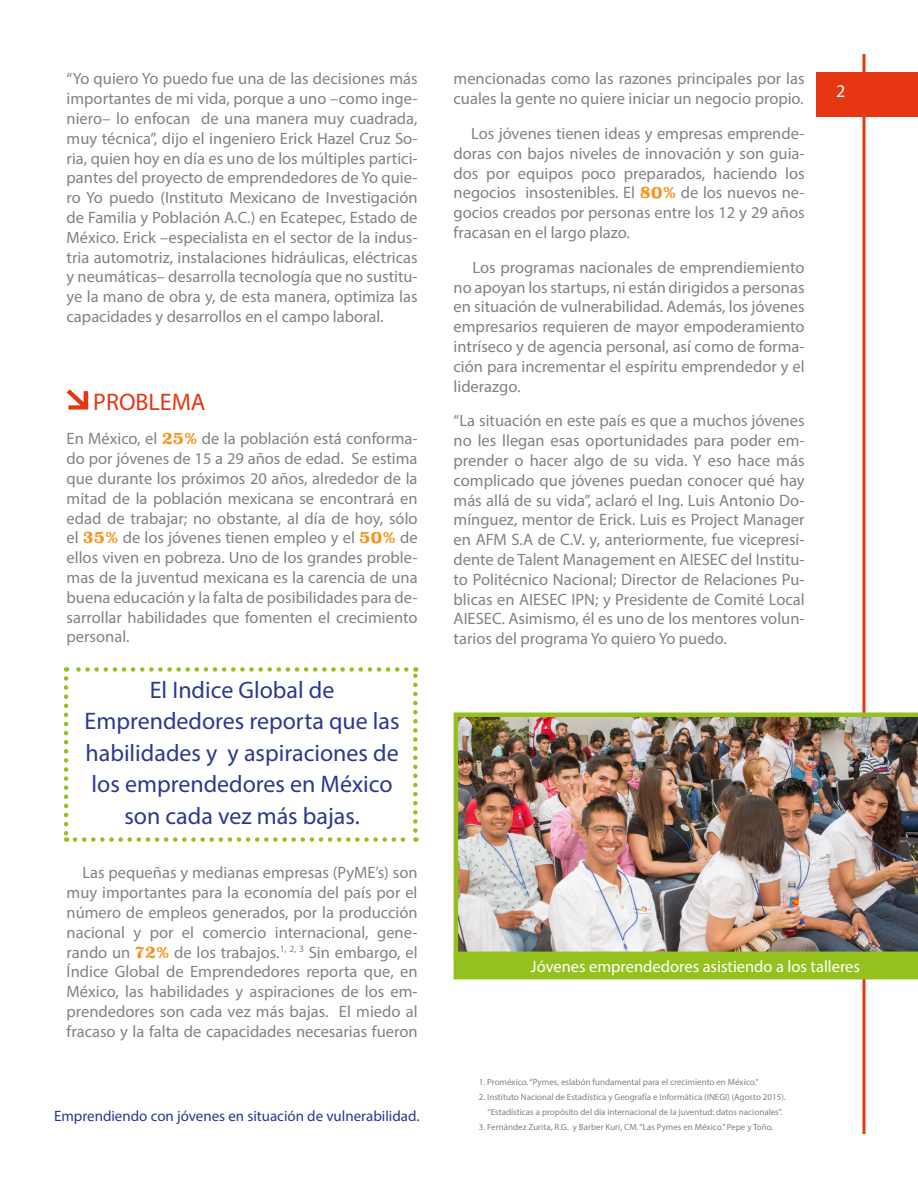
<style>
.page{position:relative;width:918px;height:1188px;background:#fff}
.page>*{position:absolute;margin:0;border:0;box-sizing:border-box;transform-origin:0 0}
.t1{font:24px/31.5px "Myriad Pro";color:#2b3990;text-align:center}
.t2{font:24px "Myriad Pro";color:#e63612}
.t3{font:18px "Myriad Pro";color:#fff}
.t4{font:16.5px/19.8px "Myriad Pro";color:#808285;text-align:justify}
.t5{font:16.5px "Myriad Pro";color:#fff}
.t6{font:15px "Myriad Pro";color:#283890}
.t7{font:13.5px "Myriad Pro";color:#2b3990}
.t8{font:9px "Myriad Pro";color:#808285}
.s1{font-family:"Superclarendon";font-weight:700;color:#f79420}
</style>
<div class="page">
<div style="left:817px;top:72px;width:101px;height:45px;background:#e63612"></div>
<svg style="left:862px;top:54px;width:4px;height:1080px;background:#eb6549"></svg>
<svg style="left:67px;top:389px;width:21px;height:21px"></svg>
<svg style="left:64px;top:678px;width:4px;height:164px"></svg>
<svg style="left:75px;top:837px;width:341px;height:5px"></svg>
<svg style="left:413px;top:667px;width:5px;height:164px"></svg>
<svg style="left:66px;top:667px;width:340px;height:5px"></svg>
<img style="left:454px;top:712px;width:464px;height:241px">
<div style="left:454px;top:953px;width:464px;height:26px;background:#95c11f"></div>
<p class="t4" style="left:67px;top:69px;width:353px">“Yo quiero Yo puedo fue una de las decisiones más importantes de mi vida, porque a uno –como inge&shy;niero– lo enfocan de una manera muy cuadrada, muy técnica”, dijo el ingeniero Erick Hazel Cruz So&shy;ria, quien hoy en día es uno de los múltiples partici&shy;pantes del proyecto de emprendedores de Yo quie&shy;ro Yo puedo (Instituto Mexicano de Investigación de Familia y Población A.C.) en Ecatepec, Estado de México. Erick –especialista en el sector de la indus&shy;tria automotriz, instalaciones hidráulicas, eléctricas y neumáticas– desarrolla tecnología que no sustitu&shy;ye la mano de obra y, de esta manera, optimiza las capacidades y desarrollos en el campo laboral.</p>
<p class="t2" style="left:93px;top:387px;width:114px">PROBLEMA</p>
<p class="t4" style="left:67px;top:429px;width:353px">En México, el <span class="s1">25%</span> de la población está conforma&shy;do por jóvenes de 15 a 29 años de edad. Se estima que durante los próximos 20 años, alrededor de la mitad de la población mexicana se encontrará en edad de trabajar; no obstante, al día de hoy, sólo el <span class="s1">35%</span> de los jóvenes tienen empleo y el <span class="s1">50%</span> de ellos viven en pobreza. Uno de los grandes proble&shy;mas de la juventud mexicana es la carencia de una buena educación y la falta de posibilidades para de&shy;sarrollar habilidades que fomenten el crecimiento personal.</p>
<p class="t1" style="left:85px;top:674px;width:316px">El Indice Global de<br>Emprendedores reporta que las habilidades y y aspiraciones de los emprendedores en México son cada vez más bajas.</p>
<p class="t4" style="left:67px;top:863px;width:353px;text-indent:16px">Las pequeñas y medianas empresas (PyME’s) son muy importantes para la economía del país por el número de empleos generados, por la producción nacional y por el comercio internacional, gene&shy;rando un <span class="s1">72%</span> de los trabajos.<sup>1,</sup> <sup>2,</sup> <sup>3</sup> Sin embargo, el Índice Global de Emprendedores reporta que, en México, las habilidades y aspiraciones de los em&shy;prendedores son cada vez más bajas. El miedo al fracaso y la falta de capacidades necesarias fueron</p>
<p class="t4" style="left:454px;top:69px;width:353px">mencionadas como las razones principales por las cuales la gente no quiere iniciar un negocio propio.</p>
<p class="t4" style="left:454px;top:123px;width:353px;text-indent:18px">Los jóvenes tienen ideas y empresas emprende&shy;doras con bajos niveles de innovación y son guia&shy;dos por equipos poco preparados, haciendo los negocios insostenibles. El <span class="s1">80%</span> de los nuevos ne&shy;gocios creados por personas entre los 12 y 29 años fracasan en el largo plazo.</p>
<p class="t4" style="left:454px;top:257px;width:353px;text-indent:19px">Los programas nacionales de emprendiemiento no apoyan los startups, ni están dirigidos a personas en situación de vulnerabilidad. Además, los jóvenes empresarios requieren de mayor empoderamiento intríseco y de agencia personal, así como de forma&shy;ción para incrementar el espíritu emprendedor y el liderazgo.</p>
<p class="t4" style="left:454px;top:411px;width:353px">“La situación en este país es que a muchos jóvenes no les llegan esas oportunidades para poder em&shy;prender o hacer algo de su vida. Y eso hace más complicado que jóvenes puedan conocer qué hay más allá de su vida”, aclaró el Ing. Luis Antonio Do&shy;mínguez, mentor de Erick. Luis es Project Manager en AFM S.A de C.V. y, anteriormente, fue vicepresi&shy;dente de Talent Management en AIESEC del Institu&shy;to Politécnico Nacional; Director de Relaciones Pu&shy;blicas en AIESEC IPN; y Presidente de Comité Local AIESEC. Asimismo, él es uno de los mentores volun&shy;tarios del programa Yo quiero Yo puedo.</p>
<p class="t3" style="left:836px;top:80px;width:11px">2</p>
<p class="t5" style="left:531px;top:956px;width:331px">Jóvenes emprendedores asistiendo a los talleres</p>
<p class="t8" style="left:479px;top:1076px;width:281px">1. Proméxico. “Pymes, eslabón fundamental para el crecimiento en México.”</p>
<p class="t8" style="left:479px;top:1091px;width:309px">2. Instituto Nacional de Estadística y Geografía e Informática (INEGI) (Agosto 2015).</p>
<p class="t8" style="left:488px;top:1106px;width:296px">“Estadísticas a propósito del día internacional de la juventud: datos nacionales”.</p>
<p class="t8" style="left:479px;top:1121px;width:296px">3. Fernández Zurita, R.G. y Barber Kuri, CM. “Las Pymes en México.” Pepe y Toño.</p>
<p class="t6" style="left:54px;top:1107px;width:367px">Emprendiendo con jóvenes en situación de vulnerabilidad.</p>
<p class="t7" style="left:54px;top:1108px;width:479px">Una estrategia comprobada para la educación y empoderamiento de niñas indígenas</p>
</div>
